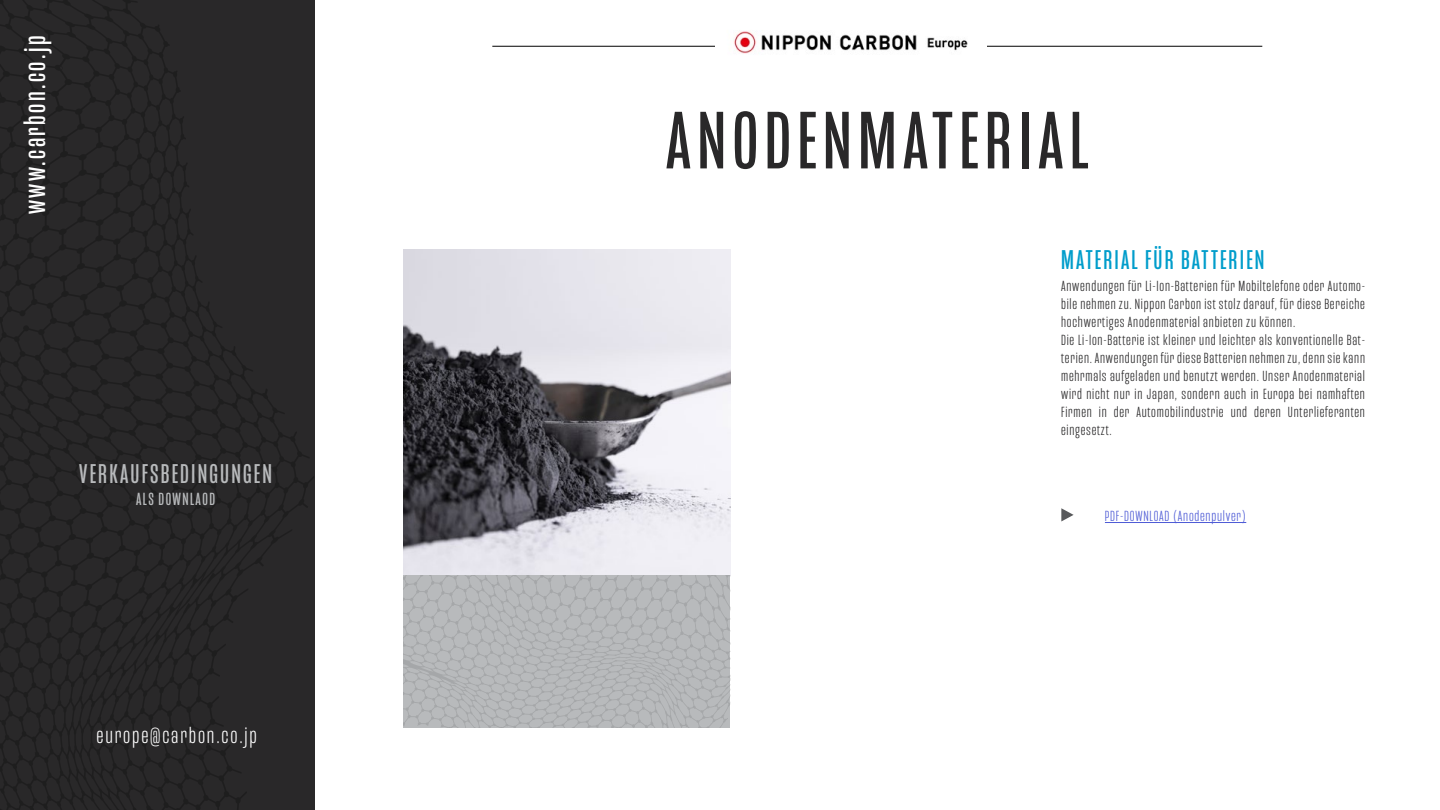
<style>
.page{position:relative;width:1440px;height:810px;background:#fff}
.page>*{position:absolute;margin:0;border:0;box-sizing:border-box;transform-origin:0 0}
.t1{font:83.25px "Mongoose";letter-spacing:.08em;color:#292829}
.t2{font:30px "Mongoose";letter-spacing:.08em;color:#fff}
.t3{font:27.75px "Mongoose";letter-spacing:.08em;color:#009dcb}
.t4{font:27.75px "Mongoose";letter-spacing:.08em;color:#b8babc}
.t5{font:300 22.5px "Mongoose";letter-spacing:.08em;color:#fff}
.t6{font:18px "Mongoose";letter-spacing:.08em;color:#b8babc}
.t7{font:300 15px/18px "Mongoose";letter-spacing:.05em;color:#292829}
.t8{font:300 15px "Mongoose";letter-spacing:.05em;color:#4f5cd6}
</style>
<div class="page">
<img style="left:404px;top:249px;width:326px;height:326px">
<hr style="left:492px;top:46px;width:285px;height:1px;background:#000">
<hr style="left:978px;top:46px;width:284px;height:1px;background:#000">
<svg style="left:0;top:0;width:315px;height:810px;background:#272627"></svg>
<img style="left:716px;top:31px;width:271px;height:23px">
<svg style="left:404px;top:575px;width:326px;height:153px;background:#b4b6b8"></svg>
<svg style="left:664px;top:670px;width:4px;height:5px"></svg>
<svg style="left:1061px;top:508px;width:13px;height:13px"></svg>
<hr style="left:1105px;top:522px;width:141px;height:1px;background:#4f5cd6">
<h2 class="t2" style="left:18px;top:214px;width:179px;rotate:-90deg">www.carbon.co.jp</h2>
<h3 class="t4" style="left:79px;top:458px;width:194px">VERKAUFSBEDINGUNGEN</h3>
<p class="t6" style="left:136px;top:489px;width:80px">ALS DOWNLAOD</p>
<h3 class="t5" style="left:96px;top:722px;width:162px">europe@carbon.co.jp</h3>
<h1 class="t1" style="left:666px;top:93px;width:424px">ANODENMATERIAL</h1>
<h3 class="t3" style="left:1061px;top:244px;width:205px">MATERIAL FÜR BATTERIEN</h3>
<p class="t7" style="left:1061px;top:277px;width:305px">Anwendungen für Li-Ion-Batterien für Mobiltelefone oder Automo&shy;bile nehmen zu. Nippon Carbon ist stolz darauf, für diese Bereiche hochwertiges Anodenmaterial anbieten zu können.<br>Die Li-Ion-Batterie ist kleiner und leichter als konventionelle Bat&shy;terien. Anwendungen für diese Batterien nehmen zu, denn sie kann mehrmals aufgeladen und benutzt werden. Unser Anodenmaterial wird nicht nur in Japan, sondern auch in Europa bei namhaften Firmen in der Automobilindustrie und deren Unterlieferanten eingesetzt.</p>
<p class="t8" style="left:1105px;top:507px;width:143px">PDF-DOWNLOAD (Anodenpulver)</p>
</div>
